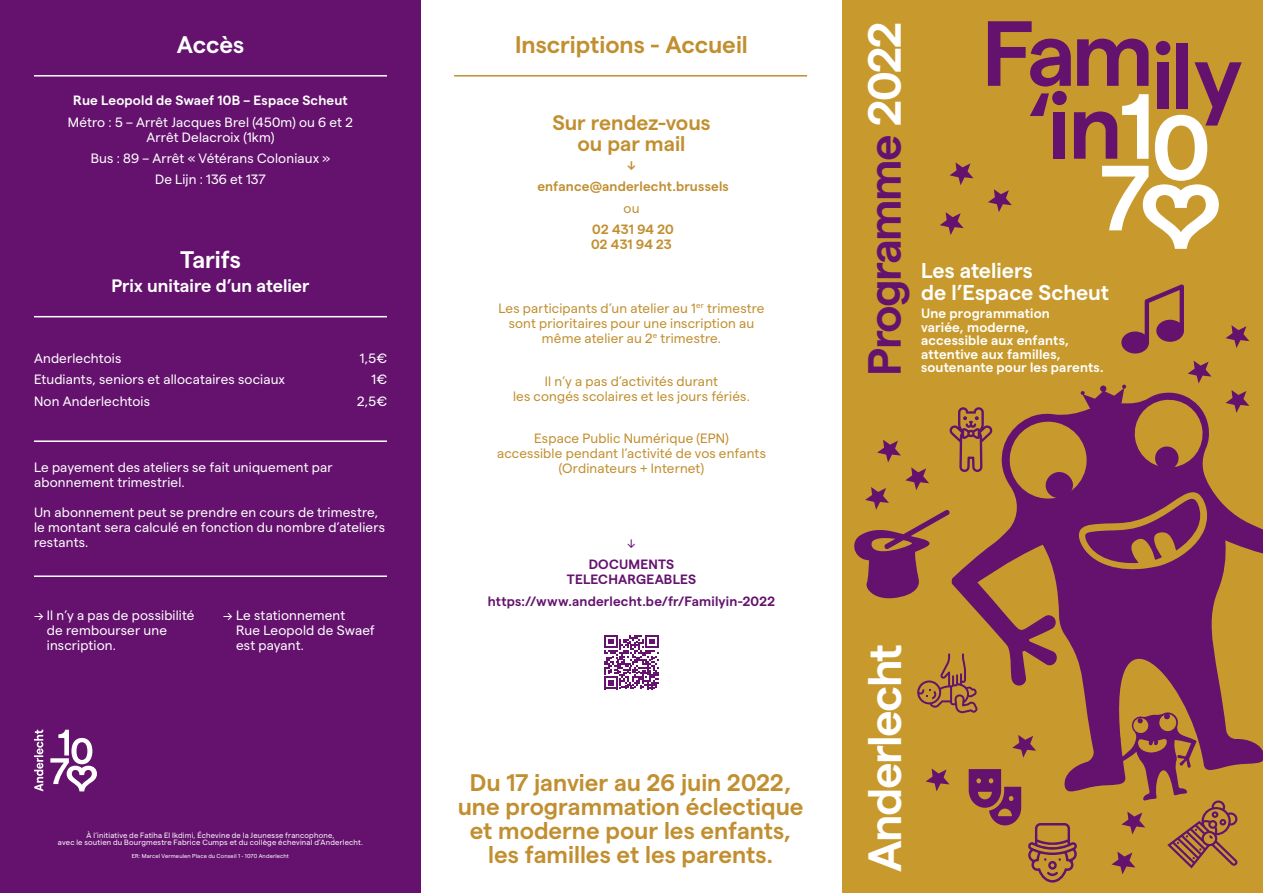
<style>
.page{position:relative;width:1263px;height:893px;background:#fff}
.page>*{position:absolute;margin:0;border:0;box-sizing:border-box;transform-origin:0 0}
.t1{font:600 46.65px "Matter SQ";letter-spacing:-.035em;color:#fff}
.t2{font:600 46.5px "Matter SQ";letter-spacing:-.035em;color:#64126d}
.t3{font:600 24px/24px "Matter SQ";color:#c18f30;text-align:center}
.t4{font:600 24px "Matter SQ";letter-spacing:-.005em;color:#fff}
.t5{font:600 21.45px/21.6px "Matter SQ";color:#fff}
.t6{font:600 21px/21px "Matter SQ";color:#c18f30;text-align:center}
.t7{font:600 18px "Matter SQ";color:#fff}
.t8{font:13.5px/15px "Matter SQ";letter-spacing:.01em;color:#fff}
.t9{font:13.5px/15px "Matter SQ";letter-spacing:.01em;color:#c18f30;text-align:center}
.t10{font:600 13.5px/13.5px "Matter SQ";letter-spacing:.01em;color:#fff}
.t11{font:600 13.5px/15px "Matter SQ";letter-spacing:.015em;color:#64126d;text-align:center}
.t12{font:600 13.5px/21.5px "Matter SQ";letter-spacing:.015em;color:#c18f30;text-align:center}
.t13{font:13.5px "Matter SQ";color:#64126d}
.t14{font:7.65px/7.6px "Matter SQ";letter-spacing:.025em;color:#fff;text-align:center}
.t15{font:5.7px "Matter SQ";letter-spacing:.025em;color:#fff}
.s1{color:#fff}
</style>
<div class="page">
<div style="left:0;top:0;width:421px;height:893px;background:#64126d"></div>
<hr style="left:34px;top:440px;width:353px;height:2px;background:#fff">
<hr style="left:34px;top:575px;width:353px;height:2px;background:#fff">
<hr style="left:34px;top:75px;width:353px;height:2px;background:#fff">
<hr style="left:454px;top:75px;width:353px;height:2px;background:#c18f30">
<hr style="left:34px;top:316px;width:353px;height:1px;background:#fff">
<svg style="left:34px;top:730px;width:9px;height:61px"></svg>
<svg style="left:50px;top:730px;width:47px;height:61px"></svg>
<div style="left:842px;top:0;width:421px;height:893px;background:#c89a2d"></div>
<svg style="left:926px;top:768px;width:23px;height:23px"></svg>
<svg style="left:1188px;top:361px;width:23px;height:23px"></svg>
<svg style="left:1225px;top:325px;width:24px;height:23px"></svg>
<svg style="left:940px;top:212px;width:24px;height:23px"></svg>
<svg style="left:949px;top:162px;width:24px;height:23px"></svg>
<svg style="left:917px;top:654px;width:34px;height:54px"></svg>
<svg style="left:1121px;top:284px;width:63px;height:69px"></svg>
<svg style="left:854px;top:427px;width:97px;height:171px"></svg>
<svg style="left:1028px;top:823px;width:49px;height:59px"></svg>
<svg style="left:970px;top:797px;width:51px;height:28px"></svg>
<svg style="left:604px;top:635px;width:55px;height:54px"></svg>
<svg style="left:988px;top:21px;width:254px;height:228px"></svg>
<svg style="left:1100px;top:384px;width:26px;height:6px"></svg>
<svg style="left:951px;top:390px;width:312px;height:407px"></svg>
<svg style="left:1084px;top:494px;width:117px;height:70px"></svg>
<svg style="left:1045px;top:471px;width:29px;height:28px"></svg>
<svg style="left:1154px;top:446px;width:25px;height:25px"></svg>
<svg style="left:1103px;top:712px;width:134px;height:162px"></svg>
<h3 class="t4" style="left:177px;top:27px;width:69px">Accès</h3>
<p class="t10" style="left:73px;top:93px;width:276px">Rue Leopold de Swaef 10B – Espace Scheut</p>
<p class="t8" style="left:68px;top:113px;width:287px;text-align:center">Métro : 5 – Arrêt Jacques Brel (450m) ou 6 et 2<br>Arrêt Delacroix (1km)</p>
<p class="t8" style="left:91px;top:146px;width:241px;line-height:21.5px;text-align:center">Bus : 89 – Arrêt « Vétérans Coloniaux »<br>De Lijn : 136 et 137</p>
<h3 class="t4" style="left:180px;top:242px;width:62px">Tarifs</h3>
<h3 class="t7" style="left:111px;top:273px;width:200px">Prix unitaire d’un atelier</h3>
<p class="t8" style="left:34px;top:349px;width:89px">Anderlechtois</p>
<p class="t8" style="left:360px;top:349px;width:29px">1,5€</p>
<p class="t8" style="left:34px;top:371px;width:253px">Etudiants, seniors et allocataires sociaux</p>
<p class="t8" style="left:371px;top:371px;width:17px">1€</p>
<p class="t8" style="left:34px;top:392px;width:118px">Non Anderlechtois</p>
<p class="t8" style="left:357px;top:392px;width:31px">2,5€</p>
<p class="t8" style="left:34px;top:459px;width:300px">Le payement des ateliers se fait uniquement par abonnement trimestriel.</p>
<p class="t8" style="left:34px;top:504px;width:352px">Un abonnement peut se prendre en cours de trimestre, le montant sera calculé en fonction du nombre d’ateliers restants.</p>
<p class="t8" style="left:47px;top:607px;width:149px;text-indent:-13px">→ Il n’y a pas de possibilité de rembourser une inscription.</p>
<p class="t8" style="left:236px;top:607px;width:140px;text-indent:-13px">→ Le stationnement<br>Rue Leopold de Swaef est payant.</p>
<p class="t14" style="left:58px;top:830px;width:307px">À l’initiative de Fatiha El Ikdimi, Échevine de la Jeunesse francophone,<br>avec le soutien du Bourgmestre Fabrice Cumps et du collège échevinal d’Anderlecht.</p>
<p class="t15" style="left:132px;top:852px;width:159px">ER: Marcel Vermeulen Place du Conseil 1 - 1070 Anderlecht</p>
<h3 class="t3" style="left:515px;top:31px;width:234px">Inscriptions - Accueil</h3>
<h3 class="t6" style="left:552px;top:110px;width:160px">Sur rendez-vous ou par mail</h3>
<p class="t12" style="left:537px;top:153px;width:193px">↓ enfance@anderlecht.brussels</p>
<p class="t9" style="left:623px;top:199px;width:17px">ou</p>
<p class="t12" style="left:591px;top:221px;width:84px;line-height:15px;text-align:left">02 431 94 20<br>02 431 94 23</p>
<p class="t9" style="left:498px;top:299px;width:268px">Les participants d’un atelier au 1<sup>er</sup> trimestre sont prioritaires pour une inscription au même atelier au 2<sup>e</sup> trimestre.</p>
<p class="t9" style="left:513px;top:372px;width:238px">Il n’y a pas d’activités durant<br>les congés scolaires et les jours fériés.</p>
<p class="t9" style="left:497px;top:430px;width:270px">Espace Public Numérique (EPN)<br>accessible pendant l’activité de vos enfants (Ordinateurs + Internet)</p>
<p class="t13" style="left:627px;top:533px;width:10px">↓</p>
<p class="t11" style="left:567px;top:556px;width:130px">DOCUMENTS<br>TELECHARGEABLES</p>
<p class="t11" style="left:488px;top:592px;width:289px">https://www.anderlecht.be/fr/Familyin-2022</p>
<h3 class="t3" style="left:458px;top:768px;width:347px">Du 17 janvier au 26 juin 2022, une programmation éclectique et moderne pour les enfants, les familles et les parents.</h3>
<h2 class="t2" style="left:850px;top:376px;width:356px;rotate:-90deg">Programme <span class="s1">2022</span></h2>
<h3 class="t5" style="left:921px;top:258px;width:189px">Les ateliers<br>de l’Espace Scheut</h3>
<p class="t10" style="left:921px;top:306px;width:184px">Une programmation<br>variée, moderne,<br>accessible aux enfants, attentive aux familles, soutenante pour les parents.</p>
<h1 class="t1" style="left:850px;top:872px;width:229px;rotate:-90deg">Anderlecht</h1>
</div>
